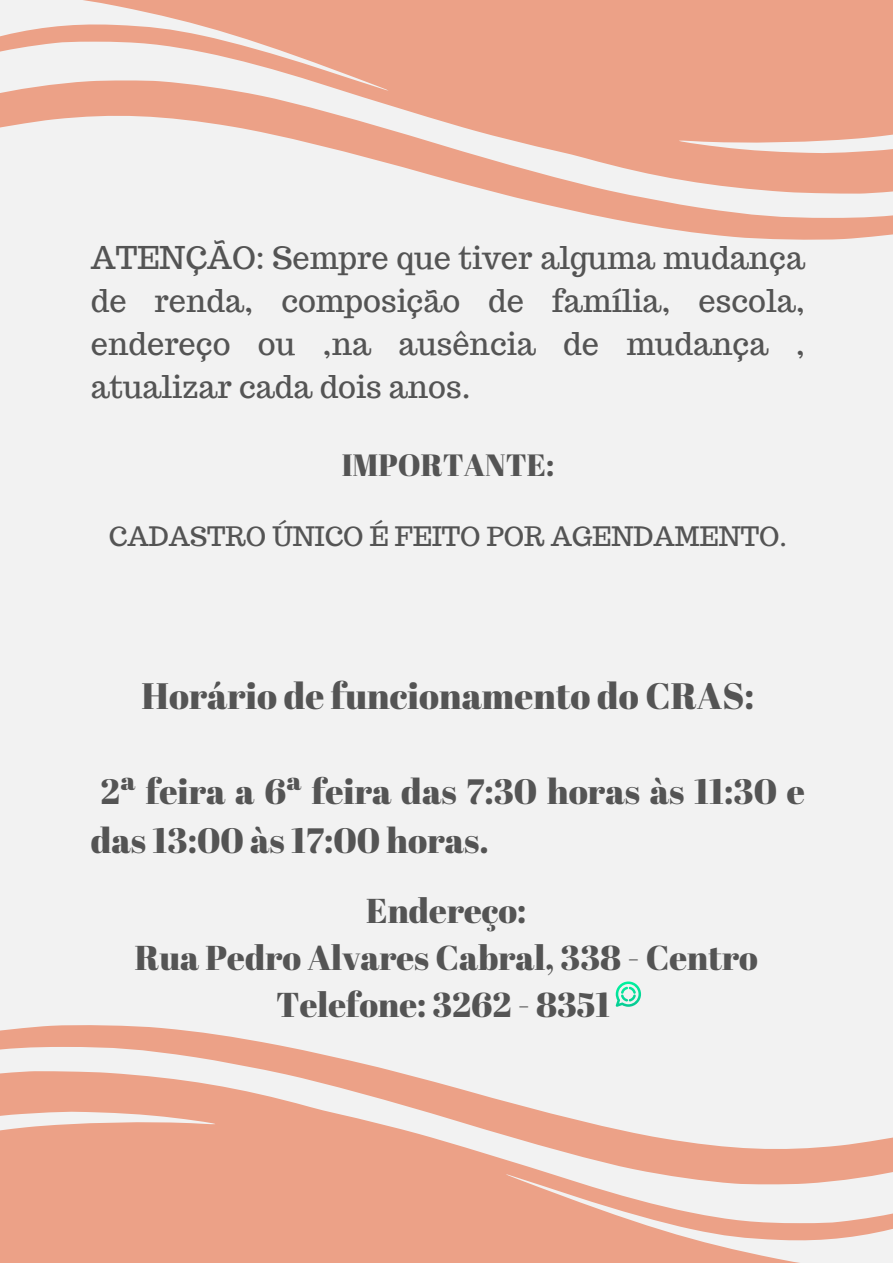
<style>
.page{position:relative;width:893px;height:1264px;background:#fff}
.page>*{position:absolute;margin:0;border:0;box-sizing:border-box;transform-origin:0 0}
.t1{font:36.75px "Abril Fatface";color:#545454}
.t2{font:35.25px/48.3px "Abril Fatface";color:#545454}
.t3{font:34.5px "Abril Fatface";color:#545454}
.t4{font:30.75px/42.8px "Trocchi";color:#545454;text-align:justify}
.t5{font:30.75px "Abril Fatface";color:#545454}
.t6{font:26.25px "Trocchi";color:#545454}
</style>
<div class="page">
<div style="left:0;top:0;width:892px;height:1262px;background:#f2f2f2"></div>
<svg style="left:0;top:1025px;width:393px;height:46px"></svg>
<svg style="left:0;top:1071px;width:892px;height:191px;fill:#eca187"></svg>
<svg style="left:502px;top:194px;width:390px;height:46px"></svg>
<svg style="left:0;top:0;width:892px;height:194px;fill:#eca187"></svg>
<svg style="left:615px;top:981px;width:26px;height:25px"></svg>
<p class="t4" style="left:91px;top:237px;width:715px">ATENÇÃO: Sempre que tiver alguma mudança de renda, composição de família, escola, endereço ou ,na ausência de mudança , atualizar cada dois anos.</p>
<p class="t5" style="left:341px;top:444px;width:214px">IMPORTANTE:</p>
<p class="t6" style="left:109px;top:519px;width:679px">CADASTRO ÚNICO É FEITO POR AGENDAMENTO.</p>
<p class="t1" style="left:142px;top:669px;width:614px">Horário de funcionamento do CRAS:</p>
<p class="t2" style="left:91px;top:766px;width:715px">2ª feira a 6ª feira das 7:30 horas às 11:30 e das 13:00 às 17:00 horas.</p>
<p class="t3" style="left:366px;top:886px;width:162px">Endereço:</p>
<p class="t3" style="left:135px;top:933px;width:624px">Rua Pedro Alvares Cabral, 338 - Centro</p>
<p class="t3" style="left:276px;top:980px;width:335px">Telefone: 3262 - 8351</p>
</div>
